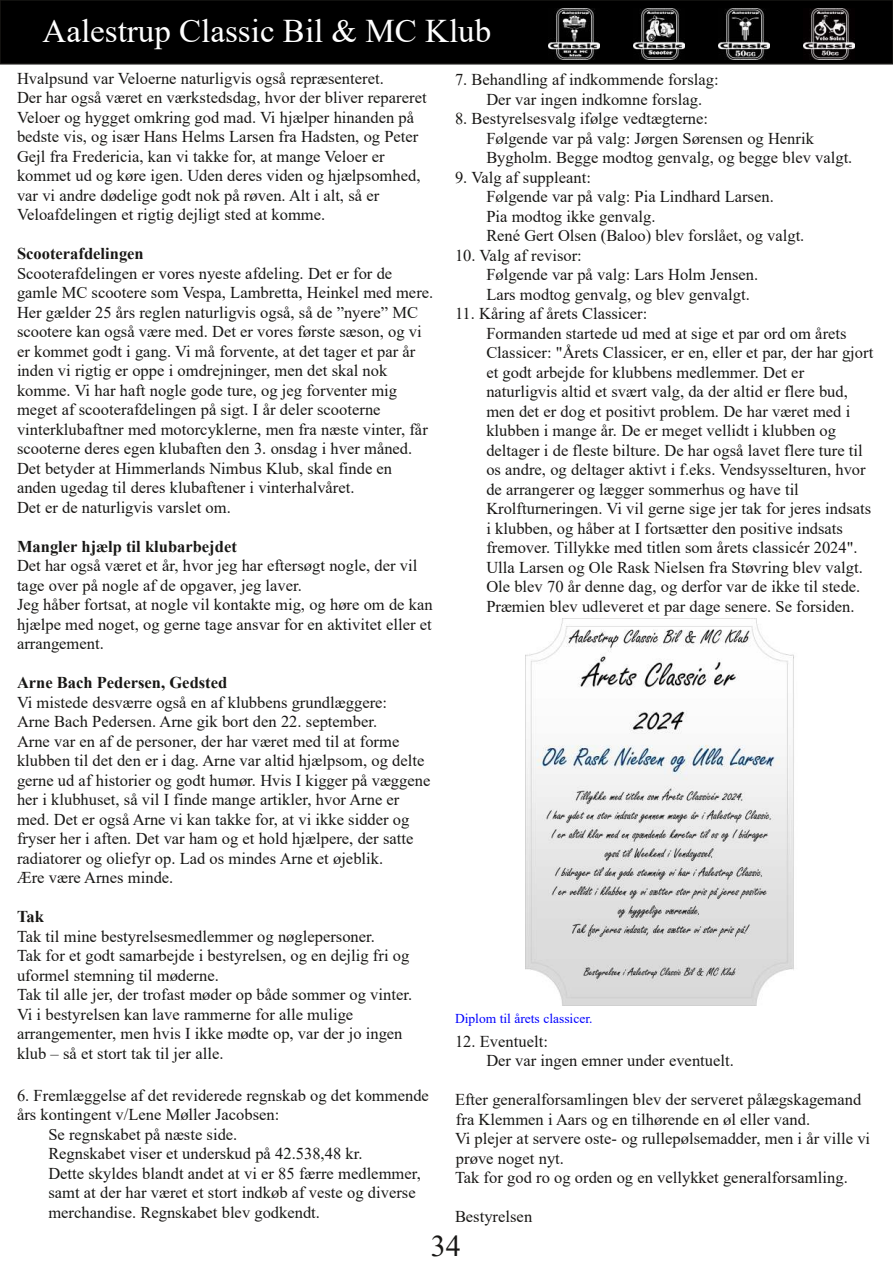
<style>
.page{position:relative;width:893px;height:1263px;background:#fff}
.page>*{position:absolute;margin:0;border:0;box-sizing:border-box;transform-origin:0 0}
.t1{font:33px "Times New Roman";color:#fff}
.t2{font:30px "Times New Roman";color:#181715}
.t3{font:16.5px/19.5px "Times New Roman";color:#181715}
.t4{font:700 16.5px "Times New Roman";color:#181715}
.t5{font:13.5px "Times New Roman";color:#00f}
</style>
<div class="page">
<div style="left:0;top:0;width:893px;height:64px;background:#000"></div>
<div style="left:0;top:0;width:893px;height:65px;border:2px solid #181715"></div>
<img style="left:804px;top:9px;width:50px;height:51px">
<img style="left:719px;top:9px;width:50px;height:51px">
<img style="left:634px;top:9px;width:50px;height:51px">
<img style="left:549px;top:9px;width:50px;height:51px">
<img style="left:525px;top:618px;width:269px;height:387px">
<h1 class="t1" style="left:43px;top:8px;width:450px">Aalestrup Classic Bil &amp; MC Klub</h1>
<p class="t3" style="left:17px;top:68px;width:411px">Hvalpsund var Veloerne naturligvis også repræsenteret.<br>Der har også været en værkstedsdag, hvor der bliver repareret Veloer og hygget omkring god mad. Vi hjælper hinanden på bedste vis, og især Hans Helms Larsen fra Hadsten, og Peter Gejl fra Fredericia, kan vi takke for, at mange Veloer er kommet ud og køre igen. Uden deres viden og hjælpsomhed, var vi andre dødelige godt nok på røven. Alt i alt, så er Veloafdelingen et rigtig dejligt sted at komme.</p>
<p class="t4" style="left:17px;top:242px;width:128px">Scooterafdelingen</p>
<p class="t3" style="left:17px;top:263px;width:418px">Scooterafdelingen er vores nyeste afdeling. Det er for de gamle MC scootere som Vespa, Lambretta, Heinkel med mere.<br>Her gælder 25 års reglen naturligvis også, så de ”nyere” MC scootere kan også være med. Det er vores første sæson, og vi er kommet godt i gang. Vi må forvente, at det tager et par år inden vi rigtig er oppe i omdrejninger, men det skal nok komme. Vi har haft nogle gode ture, og jeg forventer mig meget af scooterafdelingen på sigt. I år deler scooterne vinterklubaftner med motorcyklerne, men fra næste vinter, får scooterne deres egen klubaften den 3. onsdag i hver måned.<br>Det betyder at Himmerlands Nimbus Klub, skal finde en anden ugedag til deres klubaftener i vinterhalvåret.<br>Det er de naturligvis varslet om.</p>
<p class="t4" style="left:17px;top:534px;width:221px">Mangler hjælp til klubarbejdet</p>
<p class="t3" style="left:17px;top:555px;width:417px">Det har også været et år, hvor jeg har eftersøgt nogle, der vil tage over på nogle af de opgaver, jeg laver.<br>Jeg håber fortsat, at nogle vil kontakte mig, og høre om de kan hjælpe med noget, og gerne tage ansvar for en aktivitet eller et arrangement.</p>
<p class="t4" style="left:17px;top:671px;width:212px">Arne Bach Pedersen, Gedsted</p>
<p class="t3" style="left:17px;top:692px;width:415px">Vi mistede desværre også en af klubbens grundlæggere:<br>Arne Bach Pedersen. Arne gik bort den 22. september.<br>Arne var en af de personer, der har været med til at forme klubben til det den er i dag. Arne var altid hjælpsom, og delte gerne ud af historier og godt humør. Hvis I kigger på væggene her i klubhuset, så vil I finde mange artikler, hvor Arne er med. Det er også Arne vi kan takke for, at vi ikke sidder og fryser her i aften. Det var ham og et hold hjælpere, der satte radiatorer og oliefyr op. Lad os mindes Arne et øjeblik.<br>Ære være Arnes minde.</p>
<p class="t4" style="left:17px;top:905px;width:28px">Tak</p>
<p class="t3" style="left:17px;top:926px;width:397px">Tak til mine bestyrelsesmedlemmer og nøglepersoner.<br>Tak for et godt samarbejde i bestyrelsen, og en dejlig fri og uformel stemning til møderne.<br>Tak til alle jer, der trofast møder op både sommer og vinter.<br>Vi i bestyrelsen kan lave rammerne for alle mulige arrangementer, men hvis I ikke mødte op, var der jo ingen klub – så et stort tak til jer alle.</p>
<p class="t3" style="left:17px;top:1085px;width:413px">6. Fremlæggelse af det reviderede regnskab og det kommende</p>
<p class="t3" style="left:17px;top:1104px;width:264px">års kontingent v/Lene Møller Jacobsen:</p>
<p class="t3" style="left:48px;top:1124px;width:191px">Se regnskabet på næste side.</p>
<p class="t3" style="left:48px;top:1143px;width:316px">Regnskabet viser et underskud på 42.538,48 kr.</p>
<p class="t3" style="left:48px;top:1163px;width:374px">Dette skyldes blandt andet at vi er 85 færre medlemmer,</p>
<p class="t3" style="left:48px;top:1182px;width:369px">samt at der har været et stort indkøb af veste og diverse</p>
<p class="t3" style="left:48px;top:1202px;width:273px">merchandise. Regnskabet blev godkendt.</p>
<p class="t3" style="left:486px;top:69px;width:234px;text-indent:-31px">7. Behandling af indkommende forslag:<br>Der var ingen indkomne forslag.</p>
<p class="t3" style="left:486px;top:108px;width:368px;text-indent:-31px">8. Bestyrelsesvalg ifølge vedtægterne:<br>Følgende var på valg: Jørgen Sørensen og Henrik<br>Bygholm. Begge modtog genvalg, og begge blev valgt.</p>
<p class="t3" style="left:486px;top:167px;width:320px;text-indent:-31px">9. Valg af suppleant:<br>Følgende var på valg: Pia Lindhard Larsen.<br>Pia modtog ikke genvalg.<br>René Gert Olsen (Baloo) blev forslået, og valgt.</p>
<p class="t3" style="left:486px;top:245px;width:273px;text-indent:-31px">10. Valg af revisor:<br>Følgende var på valg: Lars Holm Jensen.<br>Lars modtog genvalg, og blev genvalgt.</p>
<p class="t3" style="left:486px;top:303px;width:388px;text-indent:-31px">11. Kåring af årets Classicer:<br>Formanden startede ud med at sige et par ord om årets Classicer: "Årets Classicer, er en, eller et par, der har gjort et godt arbejde for klubbens medlemmer. Det er naturligvis altid et svært valg, da der altid er flere bud, men det er dog et positivt problem. De har været med i klubben i mange år. De er meget vellidt i klubben og deltager i de fleste bilture. De har også lavet flere ture til os andre, og deltager aktivt i f.eks. Vendsysselturen, hvor de arrangerer og lægger sommerhus og have til Krolfturneringen. Vi vil gerne sige jer tak for jeres indsats i klubben, og håber at I fortsætter den positive indsats fremover. Tillykke med titlen som årets classicér 2024".<br>Ulla Larsen og Ole Rask Nielsen fra Støvring blev valgt.<br>Ole blev 70 år denne dag, og derfor var de ikke til stede.<br>Præmien blev udleveret et par dage senere. Se forsiden.</p>
<p class="t5" style="left:455px;top:1009px;width:139px">Diplom til årets classicer.</p>
<p class="t3" style="left:486px;top:1031px;width:249px;text-indent:-31px">12. Eventuelt:<br>Der var ingen emner under eventuelt.</p>
<p class="t3" style="left:455px;top:1089px;width:417px">Efter generalforsamlingen blev der serveret pålægskagemand fra Klemmen i Aars og en tilhørende en øl eller vand.<br>Vi plejer at servere oste- og rullepølsemadder, men i år ville vi prøve noget nyt.<br>Tak for god ro og orden og en vellykket generalforsamling.</p>
<p class="t3" style="left:455px;top:1206px;width:79px">Bestyrelsen</p>
<h2 class="t2" style="left:431px;top:1224px;width:31px">34</h2>
</div>
